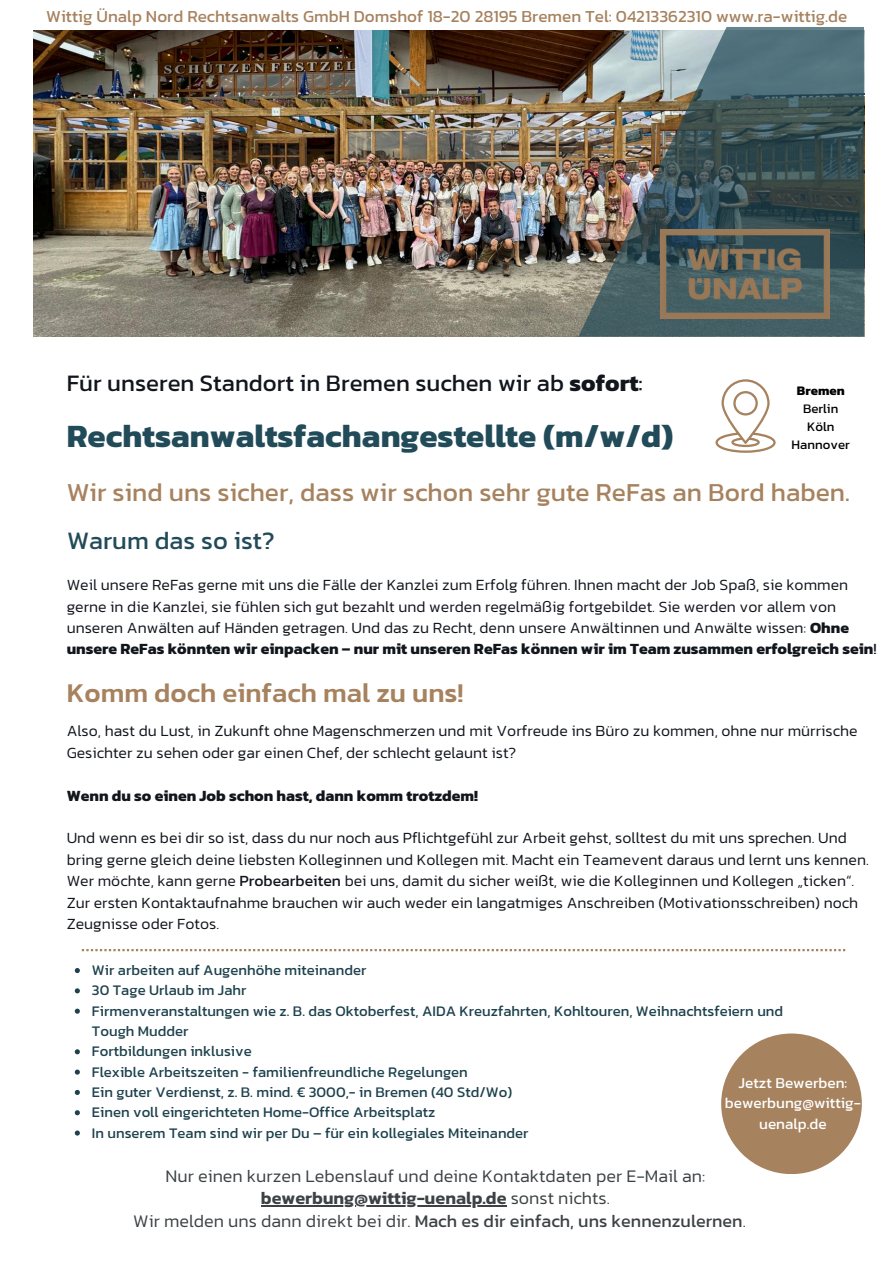
<style>
.page{position:relative;width:894px;height:1264px;background:#fff}
.page>*{position:absolute;margin:0;border:0;box-sizing:border-box;transform-origin:0 0}
.t1{font:700 33px "Kanit";color:#224b59}
.t2{font:500 27.6px "Kanit";color:#a6825e}
.t3{font:26.25px "Kanit";color:#a6825e}
.t4{font:25.5px "Kanit";color:#224b59}
.t5{font:24px "Kanit";color:#11151c}
.t6{font:300 18px/22.5px "Kanit";color:#3c4244;text-align:center}
.t7{font:17.1px "Kanit";color:#a6825e}
.t8{font:300 15.75px/21.3px "Kanit";color:#11151c}
.t9{font:700 15.75px "Kanit";color:#11151c}
.t10{font:15.3px/20.9px "Kanit";color:#fff;text-align:center}
.t11{font:14.85px/20.2px "Kanit";color:#1d414d}
.t12{font:13.2px "Kanit";color:#000}
.t13{font:700 13.2px "Kanit";color:#000}
.s1{font-weight:700}
.s2{font-weight:400}
.s3{font-weight:600}
</style>
<div class="page">
<img style="left:34px;top:30px;width:830px;height:306px">
<svg style="left:82px;top:949px;width:763px;height:2px"></svg>
<img style="left:578px;top:27px;width:285px;height:309px">
<img style="left:660px;top:229px;width:169px;height:89px">
<svg style="left:715px;top:379px;width:59px;height:73px"></svg>
<div style="left:721px;top:1033px;width:140px;height:141px;background:#a6825e;border-radius:50%"></div>
<hr style="left:261px;top:1205px;width:245px;height:1px;background:#3c4244">
<svg style="left:75px;top:968px;width:5px;height:5px"></svg>
<svg style="left:75px;top:988px;width:5px;height:5px"></svg>
<svg style="left:75px;top:1008px;width:5px;height:5px"></svg>
<svg style="left:75px;top:1049px;width:5px;height:5px"></svg>
<svg style="left:75px;top:1069px;width:5px;height:5px"></svg>
<svg style="left:75px;top:1089px;width:5px;height:5px"></svg>
<svg style="left:75px;top:1110px;width:5px;height:5px"></svg>
<svg style="left:75px;top:1130px;width:5px;height:5px"></svg>
<p class="t7" style="left:46px;top:3px;width:802px">Wittig Ünalp Nord Rechtsanwalts GmbH Domshof 18-20 28195 Bremen Tel: 04213362310 www.ra-wittig.de</p>
<p class="t5" style="left:67px;top:365px;width:577px">Für unseren Standort in Bremen suchen wir ab <span class="s1">sofort</span>:</p>
<p class="t13" style="left:796px;top:380px;width:49px">Bremen</p>
<p class="t12" style="left:802px;top:398px;width:37px">Berlin</p>
<p class="t12" style="left:806px;top:416px;width:29px">Köln</p>
<p class="t12" style="left:791px;top:434px;width:60px">Hannover</p>
<p class="t3" style="left:67px;top:472px;width:784px">Wir sind uns sicher, dass wir schon sehr gute ReFas an Bord haben.</p>
<h1 class="t4" style="left:67px;top:521px;width:209px">Warum das so ist?</h1>
<h3 class="t8" style="left:67px;top:574px;width:811px">Weil unsere ReFas gerne mit uns die Fälle der Kanzlei zum Erfolg führen. Ihnen macht der Job Spaß, sie kommen gerne in die Kanzlei, sie fühlen sich gut bezahlt und werden regelmäßig fortgebildet. Sie werden vor allem von unseren Anwälten auf Händen getragen. Und das zu Recht, denn unsere Anwältinnen und Anwälte wissen: <span class="s1">Ohne unsere ReFas könnten wir einpacken – nur mit unseren ReFas können wir im Team zusammen erfolgreich sein</span><span class="s2">!</span></h3>
<h3 class="t2" style="left:67px;top:671px;width:398px">Komm doch einfach mal zu uns!</h3>
<p class="t8" style="left:67px;top:720px;width:792px">Also, hast du Lust, in Zukunft ohne Magenschmerzen und mit Vorfreude ins Büro zu kommen, ohne nur mürrische<br>Gesichter zu sehen oder gar einen Chef, der schlecht gelaunt ist?</p>
<h2 class="t9" style="left:67px;top:783px;width:412px">Wenn du so einen Job schon hast, dann komm trotzdem!</h2>
<p class="t8" style="left:67px;top:827px;width:803px">Und wenn es bei dir so ist, dass du nur noch aus Pflichtgefühl zur Arbeit gehst, solltest du mit uns sprechen. Und bring gerne gleich deine liebsten Kolleginnen und Kollegen mit. Macht ein Teamevent daraus und lernt uns kennen.</p>
<h6 class="t8" style="left:67px;top:870px;width:789px">Wer möchte, kann gerne <span class="s2">Probearbeiten</span> bei uns, damit du sicher weißt, wie die Kolleginnen und Kollegen „ticken“.</h6>
<p class="t8" style="left:67px;top:891px;width:792px">Zur ersten Kontaktaufnahme brauchen wir auch weder ein langatmiges Anschreiben (Motivationsschreiben) noch<br>Zeugnisse oder Fotos.</p>
<p class="t11" style="left:92px;top:959px;width:276px">Wir arbeiten auf Augenhöhe miteinander</p>
<p class="t11" style="left:92px;top:980px;width:156px">30 Tage Urlaub im Jahr</p>
<p class="t11" style="left:92px;top:1000px;width:692px">Firmenveranstaltungen wie z. B. das Oktoberfest, AIDA Kreuzfahrten, Kohltouren, Weihnachtsfeiern und<br>Tough Mudder</p>
<p class="t11" style="left:92px;top:1040px;width:161px">Fortbildungen inklusive</p>
<p class="t11" style="left:92px;top:1061px;width:377px">Flexible Arbeitszeiten - familienfreundliche Regelungen</p>
<p class="t11" style="left:92px;top:1081px;width:421px">Ein guter Verdienst, z. B. mind. € 3000,- in Bremen (40 Std/Wo)</p>
<p class="t11" style="left:92px;top:1101px;width:345px">Einen voll eingerichteten Home-Office Arbeitsplatz</p>
<p class="t11" style="left:92px;top:1122px;width:438px">In unserem Team sind wir per Du – für ein kollegiales Miteinander</p>
<p class="t1" style="left:67px;top:410px;width:608px">Rechtsanwaltsfachangestellte (m/w/d)</p>
<p class="t10" style="left:738px;top:1071px;width:110px">Jetzt Bewerben:</p>
<p class="t10" style="left:724px;top:1092px;width:138px">bewerbung@wittig&shy;uenalp.de</p>
<p class="t6" style="left:165px;top:1164px;width:541px">Nur einen kurzen Lebenslauf und deine Kontaktdaten per E-Mail an:</p>
<h4 class="t6" style="left:133px;top:1186px;width:614px"><span class="s3">bewerbung@wittig-uenalp.de</span> sonst nichts.<br>Wir melden uns dann direkt bei dir. <span class="s2">Mach es dir einfach, uns kennenzulernen</span>.</h4>
</div>
